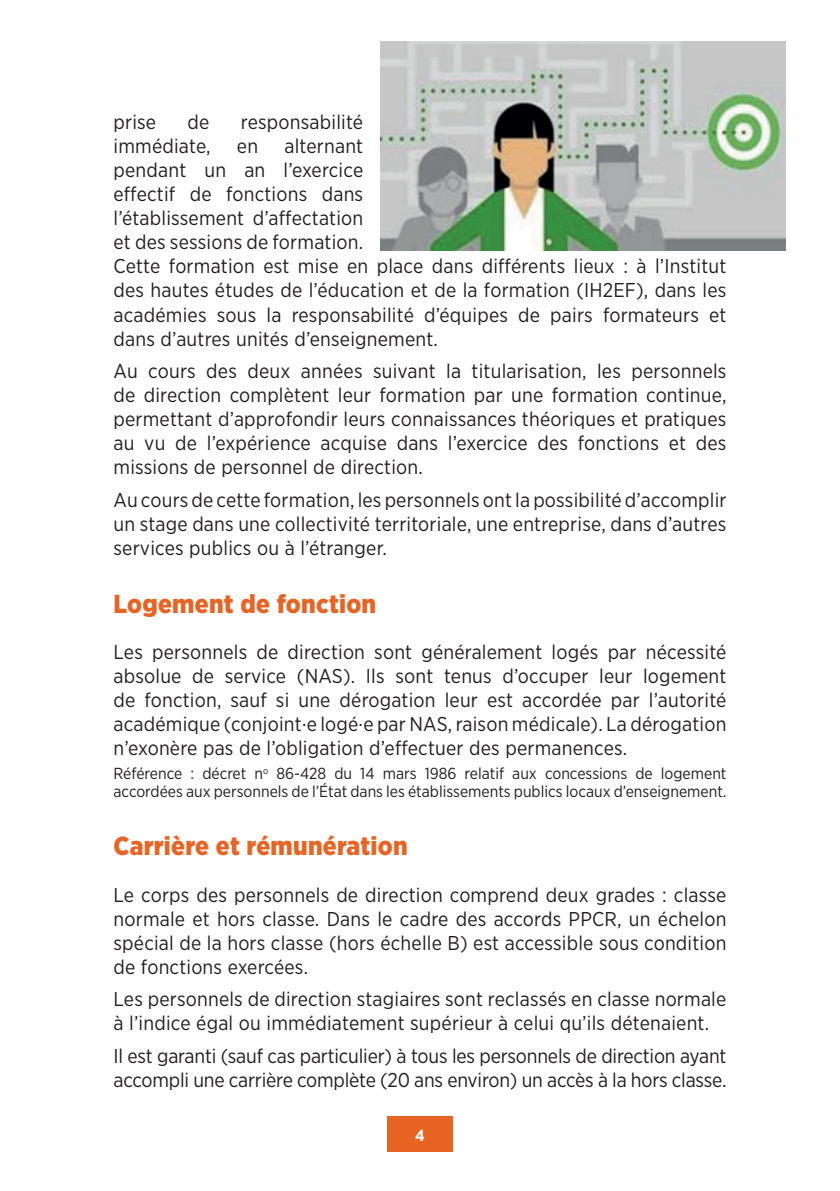
<style>
.page{position:relative;width:840px;height:1191px;background:#fff}
.page>*{position:absolute;margin:0;border:0;box-sizing:border-box;transform-origin:0 0}
.t1{font:900 26px "Gotham Narrow";letter-spacing:.01em;color:#e86424}
.t2{font:20px/24px "Gotham Narrow";letter-spacing:.01em;color:#231f20;text-align:justify}
.t3{font:20px/24px "Gotham Narrow";letter-spacing:-.01em;color:#231f20}
.t4{font:16px/18px "Gotham Narrow";color:#231f20}
.t5{font:700 16px "Gotham Narrow";color:#fff}
</style>
<div class="page">
<div style="left:387px;top:1116px;width:65px;height:36px;background:#e86424"></div>
<img style="left:380px;top:41px;width:405px;height:210px">
<p class="t2" style="left:113px;top:110px;width:44px">prise</p>
<p class="t2" style="left:187px;top:110px;width:23px">de</p>
<p class="t2" style="left:241px;top:110px;width:124px">responsabilité</p>
<p class="t2" style="left:113px;top:134px;width:99px">immédiate,</p>
<p class="t2" style="left:237px;top:134px;width:23px">en</p>
<p class="t2" style="left:113px;top:134px;width:614px;text-align:left;text-indent:171px">alternant<br>pendant un an l’exercice<br>effectif de fonctions dans<br>l’établissement d’affectation<br>et des sessions de formation.<br>Cette formation est mise en place dans différents lieux : à l’Institut des hautes études de l’éducation et de la formation (IH2EF), dans les académies sous la responsabilité d’équipes de pairs formateurs et dans d’autres unités d’enseignement.</p>
<p class="t2" style="left:113px;top:358px;width:614px">Au cours des deux années suivant la titularisation, les personnels de direction complètent leur formation par une formation continue, permettant d’approfondir leurs connaissances théoriques et pratiques au vu de l’expérience acquise dans l’exercice des fonctions et des missions de personnel de direction.</p>
<p class="t2" style="left:113px;top:487px;width:614px">Au cours de cette formation, les personnels ont la possibilité d’accomplir un stage dans une collectivité territoriale, une entreprise, dans d’autres services publics ou à l’étranger.</p>
<h1 class="t1" style="left:113px;top:586px;width:264px">Logement de fonction</h1>
<p class="t2" style="left:113px;top:640px;width:614px">Les personnels de direction sont généralement logés par nécessité absolue de service (NAS). Ils sont tenus d’occuper leur logement de fonction, sauf si une dérogation leur est accordée par l’autorité académique (conjoint·e logé·e par NAS, raison médicale). La dérogation n’exonère pas de l’obligation d’effectuer des permanences.</p>
<p class="t4" style="left:113px;top:764px;width:614px">Référence : décret n<sup>o</sup> 86-428 du 14 mars 1986 relatif aux concessions de logement accordées aux personnels de l’État dans les établissements publics locaux d’enseignement.</p>
<h1 class="t1" style="left:113px;top:828px;width:295px">Carrière et rémunération</h1>
<p class="t2" style="left:113px;top:882px;width:614px">Le corps des personnels de direction comprend deux grades : classe normale et hors classe. Dans le cadre des accords PPCR, un échelon spécial de la hors classe (hors échelle B) est accessible sous condition de fonctions exercées.</p>
<p class="t2" style="left:113px;top:987px;width:614px">Les personnels de direction stagiaires sont reclassés en classe normale à l’indice égal ou immédiatement supérieur à celui qu’ils détenaient.</p>
<p class="t3" style="left:113px;top:1043px;width:614px">Il est garanti (sauf cas particulier) à tous les personnels de direction ayant accompli une carrière complète (20 ans environ) un accès à la hors classe.</p>
<p class="t5" style="left:415px;top:1124px;width:11px">4</p>
</div>
